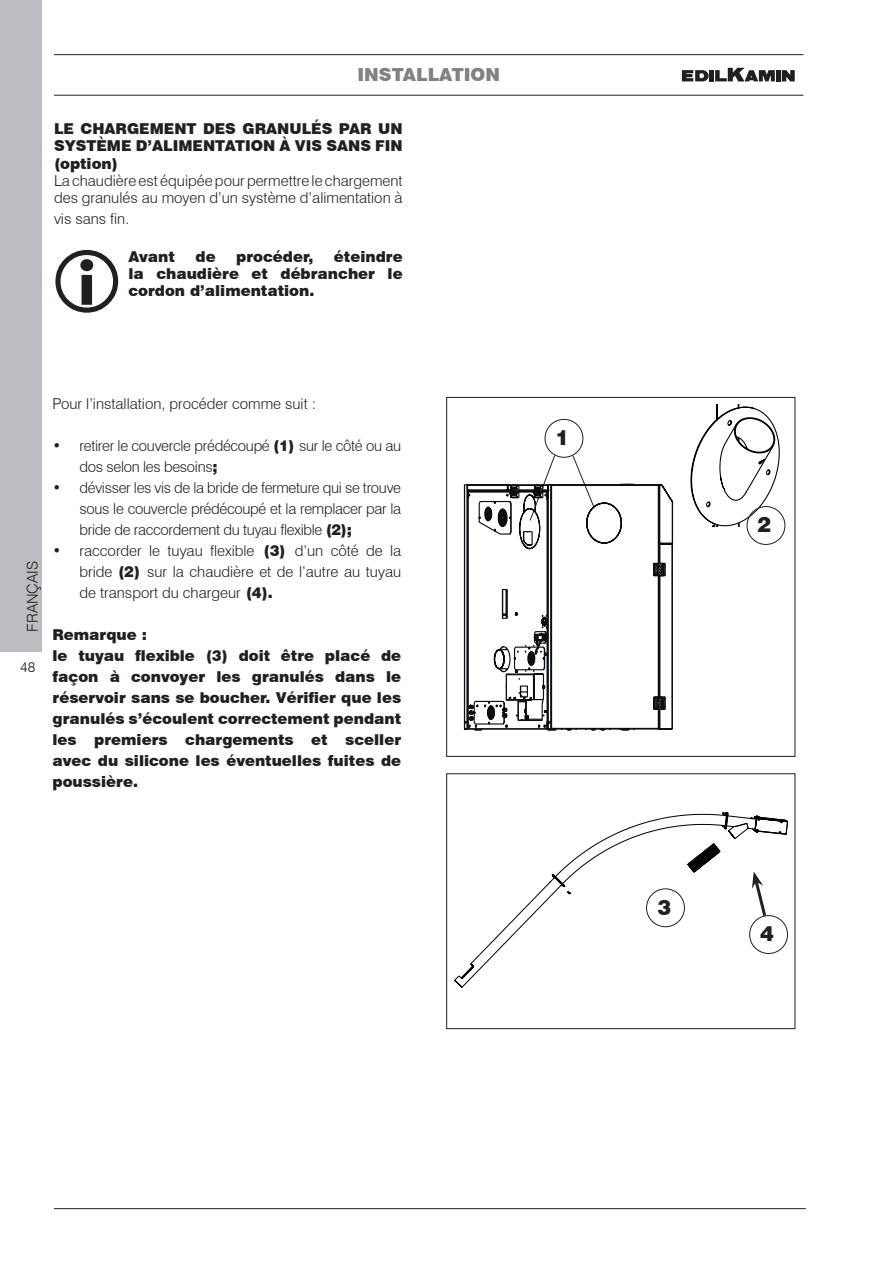
<style>
.page{position:relative;width:893px;height:1263px;background:#fff}
.page>*{position:absolute;margin:0;border:0;box-sizing:border-box;transform-origin:0 0}
.t1{font:900 21px "Swiss 721 BT";color:#231f20}
.t2{font:900 18px "Swiss 721 BT";color:#808285}
.t3{font:300 15px/21px "Swiss 721 BT";color:#231f20;text-align:justify}
.t4{font:900 15px/21px "Swiss 721 BT";color:#231f20}
.t5{font:300 15px/21px "Swiss 721 BT";letter-spacing:-.02em;color:#231f20}
.t6{font:300 14.25px "Swiss 721 BT";color:#231f20}
.s1{font-weight:900}
</style>
<div class="page">
<div style="left:0;top:0;width:42px;height:652px;background:#bcbdc0"></div>
<svg style="left:454px;top:880px;width:328px;height:107px"></svg>
<svg style="left:690px;top:404px;width:90px;height:122px"></svg>
<div style="left:446px;top:773px;width:349px;height:256px;border:1px solid #231f20"></div>
<div style="left:646px;top:889px;width:39px;height:38px;border:1px solid #231f20;border-radius:50%"></div>
<svg style="left:551px;top:812px;width:237px;height:107px"></svg>
<div style="left:749px;top:915px;width:39px;height:39px;border:1px solid #231f20;border-radius:50%"></div>
<div style="left:446px;top:397px;width:349px;height:359px;border:1px solid #231f20"></div>
<svg style="left:666px;top:490px;width:7px;height:240px"></svg>
<svg style="left:464px;top:454px;width:202px;height:276px"></svg>
<div style="left:545px;top:419px;width:38px;height:38px;border:1px solid #231f20;border-radius:50%"></div>
<div style="left:747px;top:506px;width:38px;height:39px;border:1px solid #231f20;border-radius:50%"></div>
<svg style="left:55px;top:250px;width:63px;height:63px"></svg>
<hr style="left:54px;top:54px;width:749px;height:1px;background:#231f20">
<hr style="left:54px;top:95px;width:749px;height:1px;background:#231f20">
<div style="left:776px;top:70px;width:5px;height:11px;background:#231f20"></div>
<div style="left:709px;top:70px;width:5px;height:11px;background:#231f20"></div>
<svg style="left:682px;top:70px;width:27px;height:11px"></svg>
<svg style="left:715px;top:68px;width:60px;height:14px"></svg>
<svg style="left:782px;top:70px;width:13px;height:11px"></svg>
<hr style="left:54px;top:1208px;width:752px;height:1px;background:#231f20">
<p class="t2" style="left:357px;top:64px;width:48px">INSTALLATION</p>
<p class="t4" style="left:54px;top:120px;width:350px;line-height:17.2px">Le chargement des granulés PAR UN<br>SYSTÈME D’ALIMENTATION À VIS SANS FIN (option)</p>
<p class="t3" style="left:54px;top:172px;width:350px;line-height:17.2px">La chaudière est équipée pour permettre le chargement des granulés au moyen d’un système d’alimentation à</p>
<p class="t3" style="left:54px;top:208px;width:77px">vis sans fin.</p>
<p class="t4" style="left:128px;top:246px;width:48px">Avant</p>
<p class="t4" style="left:196px;top:246px;width:22px">de</p>
<p class="t4" style="left:236px;top:246px;width:79px">procéder,</p>
<p class="t4" style="left:128px;top:248px;width:276px;line-height:17.2px;text-align:justify;text-indent:206px">éteindre la chaudière et débrancher le cordon d’alimentation.</p>
<p class="t3" style="left:22px;top:632px;width:72px;rotate:-90deg">FRANÇAIS</p>
<p class="t6" style="left:20px;top:658px;width:17px">48</p>
<p class="t3" style="left:52px;top:393px;width:265px">Pour l’installation, procéder comme suit :</p>
<p class="t5" style="left:79px;top:435px;width:323px;text-indent:-27px">• retirer le couvercle prédécoupé <span class="s1">(1)</span> sur le côté ou au dos selon les besoins<span class="s1">;</span></p>
<p class="t3" style="left:79px;top:477px;width:323px;text-indent:-27px">• dévisser les vis de la bride de fermeture qui se trouve sous le couvercle prédécoupé et la remplacer par la bride de raccordement du tuyau flexible <span class="s1">(2);</span></p>
<p class="t3" style="left:79px;top:540px;width:323px;text-indent:-27px">• raccorder le tuyau flexible <span class="s1">(3)</span> d’un côté de la bride <span class="s1">(2)</span> sur la chaudière et de l’autre au tuyau de transport du chargeur <span class="s1">(4).</span></p>
<p class="t4" style="left:53px;top:624px;width:350px">Remarque :<br>le tuyau flexible (3) doit être placé de façon à convoyer les granulés dans le réservoir sans se boucher. Vérifier que les granulés s’écoulent correctement pendant les premiers chargements et sceller avec du silicone les éventuelles fuites de poussière.</p>
<h1 class="t1" style="left:555px;top:425px;width:15px">1</h1>
<h1 class="t1" style="left:757px;top:512px;width:15px">2</h1>
<h1 class="t1" style="left:657px;top:895px;width:15px">3</h1>
<h1 class="t1" style="left:760px;top:921px;width:15px">4</h1>
</div>
